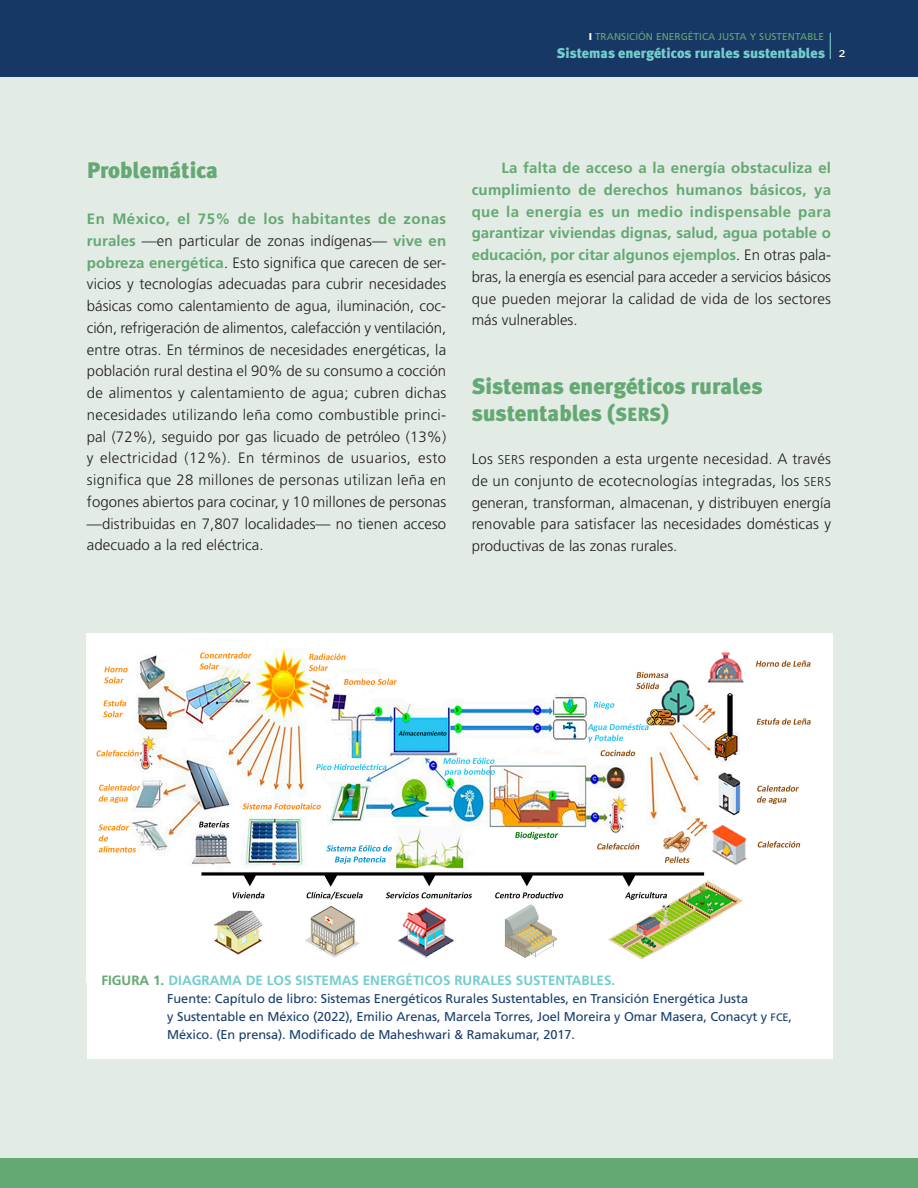
<style>
.page{position:relative;width:918px;height:1188px;background:#fff}
.page>*{position:absolute;margin:0;border:0;box-sizing:border-box;transform-origin:0 0}
.F_T1{font:900 22.5px/27px "Meta Plus";color:#64a873}
.F_TB_primera{font:300 15px/21.8px "Frutiger LT Std";letter-spacing:.005em;color:#231f20;text-align:justify}
.F_TB_primera-2{font:700 15px/21.8px "Frutiger LT Std";color:#64a873;text-align:justify}
.t1{font:900 14.1px "Meta Plus";color:#74cdcd}
.F_TB_primera-3{font:700 13.5px "Frutiger";color:#74cdcd}
.t2{font:13.5px "Meta Plus";color:#fff}
.F_TB_grafica{font:12.75px/18px "Frutiger";letter-spacing:-.005em;color:#173e6d}
.t3{font:9.9px "Frutiger LT Std";letter-spacing:.01em;color:#64a873}
.s1{font-weight:900;color:#fff}
.s2{font-weight:700;color:#64a873}
.s3{font-weight:300;color:#231f20}
.s4{font-family:"Meta Plus Black SC850";font-weight:400;font-size:19.2px}
.s5{font-family:"Frutiger LT Std Light SC850";font-weight:400;font-size:12.75px}
.s6{color:#64a873}
.s7{font-family:"Frutiger Roman SC850";font-size:10.8px}
</style>
<div class="page">
<div style="left:0;top:77px;width:918px;height:1082px;background:#e2ebe4"></div>
<div style="left:0;top:1159px;width:918px;height:29px;background:#64a873"></div>
<div style="left:0;top:0;width:918px;height:77px;background:#173764"></div>
<svg style="left:830px;top:33px;width:1px;height:26px"></svg>
<img style="left:87px;top:634px;width:745px;height:331px">
<div style="left:87px;top:965px;width:745px;height:94px;background:#fff"></div>
<p class="t3" style="left:589px;top:31px;width:237px"><span class="s1">I</span> TRANSICIÓN ENERGÉTICA JUSTA Y SUSTENTABLE</p>
<p class="t1" style="left:557px;top:45px;width:270px">Sistemas energéticos rurales sustentables</p>
<p class="t2" style="left:838px;top:45px;width:9px">2</p>
<p class="F_T1" style="left:87px;top:157px;width:133px">Problemática</p>
<p class="F_TB_primera" style="left:87px;top:208px;width:361px"><span class="s2">En México, el 75% de los habitantes de zonas rurales</span> —en particular de zonas indígenas— <span class="s2">vive en pobreza energética</span>. Esto significa que carecen de ser&shy;vicios y tecnologías adecuadas para cubrir necesidades básicas como calentamiento de agua, iluminación, coc&shy;ción, refrigeración de alimentos, calefacción y ventilación, entre otras. En términos de necesidades energéticas, la población rural destina el 90% de su consumo a cocción de alimentos y calentamiento de agua; cubren dichas necesidades utilizando leña como combustible princi&shy;pal (72%), seguido por gas licuado de petróleo (13%) y electricidad (12%). En términos de usuarios, esto significa que 28 millones de personas utilizan leña en fogones abiertos para cocinar, y 10 millones de personas —distribuidas en 7,807 localidades— no tienen acceso adecuado a la red eléctrica.</p>
<p class="F_TB_primera-2" style="left:472px;top:157px;width:361px;text-indent:30px">La falta de acceso a la energía obstaculiza el cumplimiento de derechos humanos básicos, ya que la energía es un medio indispensable para garantizar viviendas dignas, salud, agua potable o educación, por citar algunos ejemplos<span class="s3">. En otras pala&shy;bras, la energía es esencial para acceder a servicios básicos que pueden mejorar la calidad de vida de los sectores más vulnerables.</span></p>
<p class="F_T1" style="left:472px;top:372px;width:292px">Sistemas energéticos rurales sustentables (<span class="s4">SERS</span>)</p>
<p class="F_TB_primera" style="left:472px;top:448px;width:361px">Los <span class="s5">SERS</span> responden a esta urgente necesidad. A través de un conjunto de ecotecnologías integradas, los <span class="s5">SERS </span>generan, transforman, almacenan, y distribuyen energía renovable para satisfacer las necesidades domésticas y productivas de las zonas rurales.</p>
<p class="F_TB_primera-3" style="left:101px;top:973px;width:515px"><span class="s6">FIGURA 1.</span> DIAGRAMA DE LOS SISTEMAS ENERGÉTICOS RURALES SUSTENTABLES.</p>
<p class="F_TB_grafica" style="left:167px;top:990px;width:626px">Fuente: Capítulo de libro: Sistemas Energéticos Rurales Sustentables, en Transición Energética Justa<br>y Sustentable en México (2022), Emilio Arenas, Marcela Torres, Joel Moreira y Omar Masera, Conacyt y <span class="s7">fce</span>,<br>México. (En prensa). Modificado de Maheshwari &amp; Ramakumar, 2017.</p>
</div>
